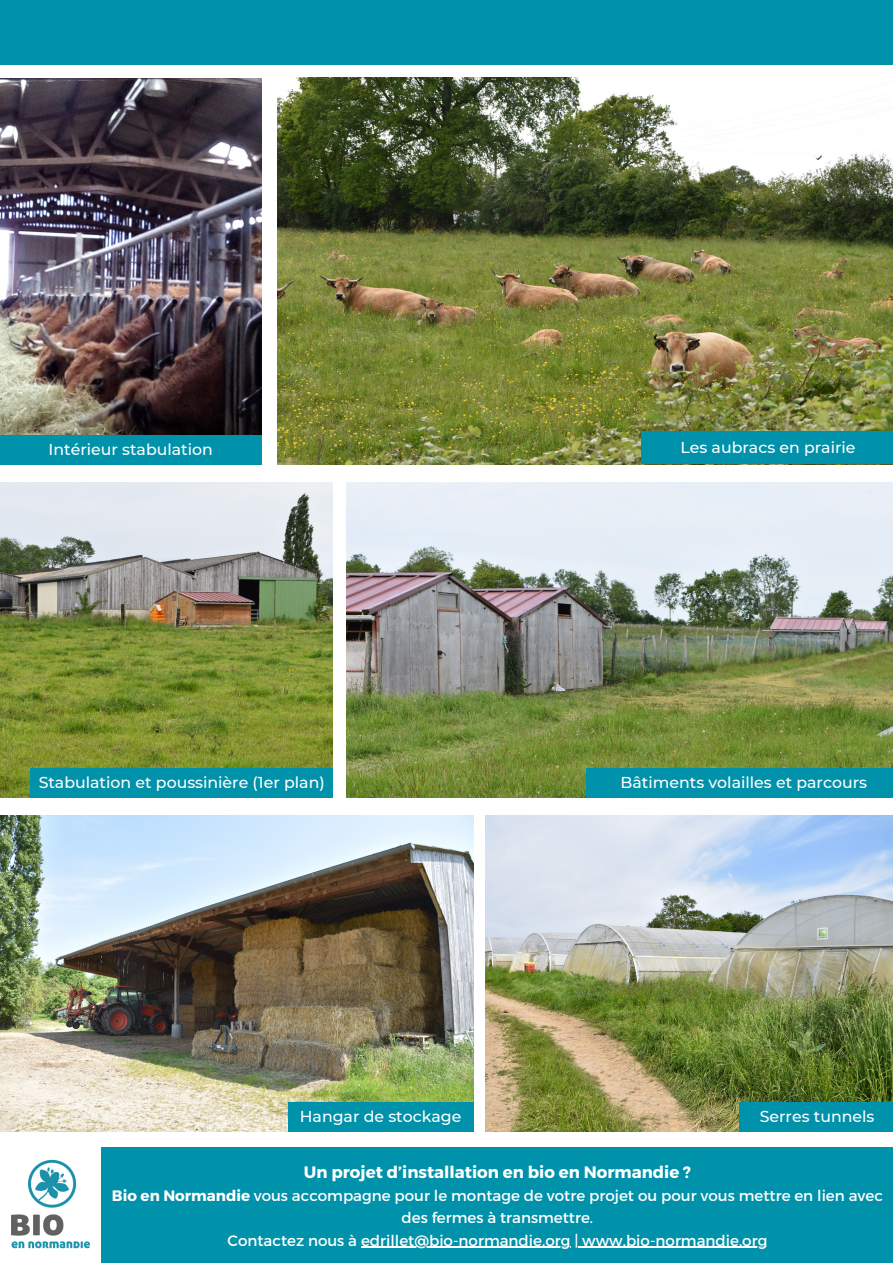
<style>
.page{position:relative;width:893px;height:1263px;background:#fff}
.page>*{position:absolute;margin:0;border:0;box-sizing:border-box;transform-origin:0 0}
.t1{font:700 16.58px "Montserrat";color:#fff}
.t2{font:500 15.75px "Montserrat";color:#fff}
.t3{font:15.08px/22.5px "Montserrat";color:#fff;text-align:center}
.s1{font-weight:700}
</style>
<div class="page">
<div style="left:0;top:0;width:893px;height:64px;background:#0092aa"></div>
<img style="left:0;top:482px;width:333px;height:316px">
<img style="left:486px;top:816px;width:407px;height:315px">
<img style="left:346px;top:482px;width:547px;height:316px">
<img style="left:0;top:816px;width:473px;height:315px">
<div style="left:30px;top:768px;width:303px;height:30px;background:#0092aa"></div>
<div style="left:586px;top:768px;width:307px;height:30px;background:#0092aa"></div>
<div style="left:288px;top:1102px;width:185px;height:29px;background:#0092aa"></div>
<div style="left:739px;top:1102px;width:154px;height:29px;background:#0092aa"></div>
<img style="left:278px;top:78px;width:615px;height:386px">
<div style="left:641px;top:431px;width:252px;height:33px;background:#0092aa"></div>
<div style="left:102px;top:1147px;width:791px;height:116px;background:#0092aa"></div>
<hr style="left:361px;top:1247px;width:209px;height:1px;background:#fff">
<hr style="left:578px;top:1247px;width:189px;height:1px;background:#fff">
<img style="left:12px;top:1149px;width:90px;height:111px">
<img style="left:0;top:78px;width:261px;height:357px">
<div style="left:0;top:435px;width:261px;height:29px;background:#0092aa"></div>
<p class="t2" style="left:49px;top:439px;width:166px">Intérieur stabulation</p>
<h1 class="t2" style="left:680px;top:437px;width:177px">Les aubracs en prairie</h1>
<p class="t2" style="left:39px;top:772px;width:287px">Stabulation et poussinière (1er plan)</p>
<h1 class="t2" style="left:620px;top:772px;width:248px">Bâtiments volailles et parcours</h1>
<p class="t2" style="left:300px;top:1106px;width:163px">Hangar de stockage</p>
<h1 class="t2" style="left:759px;top:1106px;width:116px">Serres tunnels</h1>
<p class="t1" style="left:304px;top:1161px;width:389px">Un projet d’installation en bio en Normandie ?</p>
<h1 class="t3" style="left:112px;top:1183px;width:772px"><span class="s1">Bio en Normandie</span> vous accompagne pour le montage de votre projet ou pour vous mettre en lien avec des fermes à transmettre.</h1>
<p class="t3" style="left:227px;top:1228px;width:541px">Contactez nous à edrillet@bio-normandie.org | www.bio-normandie.org</p>
</div>
